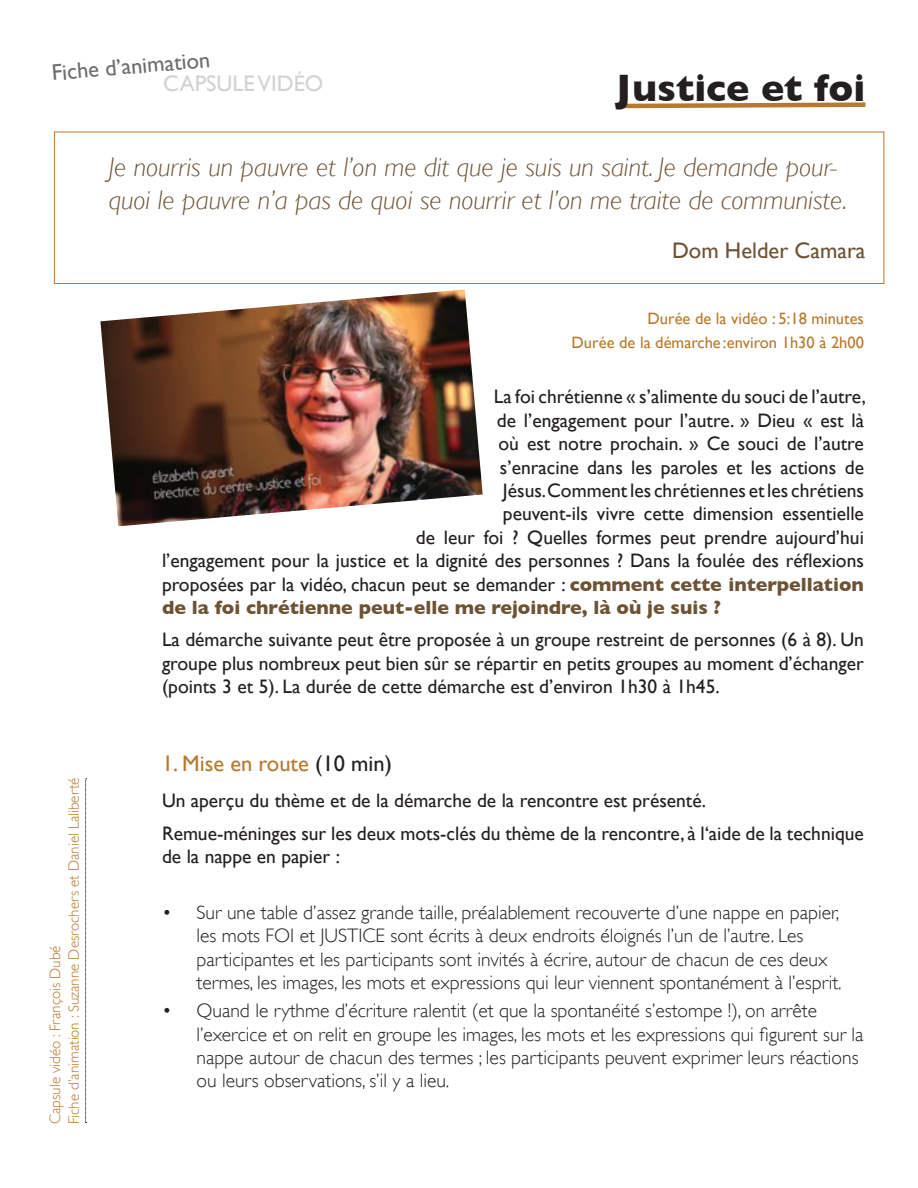
<style>
.page{position:relative;width:918px;height:1188px;background:#fff}
.page>*{position:absolute;margin:0;border:0;box-sizing:border-box;transform-origin:0 0}
.gr_titre{font:700 39px "Gill Sans";color:#231f20}
.s-titre-3{font:italic 300 27px/32.4px "Gill Sans";color:#6d5234}
.s-titre-2{font:22.5px "Gill Sans";color:#b6792d}
.clip{font:22.5px "Gill Sans";color:#6c6d70}
.s-titre-2-2{font:22.5px "Gill Sans";color:#6d5234}
.clip-2{font:22.5px "Gill Sans";color:#d1d2d4}
.texte{font:19.5px/23.4px "Gill Sans";color:#231f20;text-align:justify}
.tx__ALINÉA_boulettes{font:300 19.5px/23.4px "Gill Sans";color:#231f20}
.texte-2{font:700 19.5px "Gill Sans";color:#6d5234}
.durée{font:16.5px "Gill Sans";color:#b6792d}
.bas_de_page{font:300 15px/18.8px "Gill Sans";color:#b6792d}
.s1{font-weight:700;color:#6d5234}
.s2{color:#231f20}
</style>
<div class="page">
<svg style="left:624px;top:102px;width:242px;height:7px"></svg>
<svg style="left:85px;top:779px;width:2px;height:344px"></svg>
<div style="left:54px;top:132px;width:830px;height:152px;border:1px solid #b6792d"></div>
<img style="left:100px;top:289px;width:383px;height:237px">
<p class="clip" style="left:51px;top:60px;width:160px;rotate:-5deg">Fiche d’animation</p>
<p class="clip-2" style="left:163px;top:70px;width:162px">CAPSULE VIDÉO</p>
<p class="gr_titre" style="left:616px;top:65px;width:251px">Justice et foi</p>
<p class="s-titre-3" style="left:109px;top:151px;width:740px">Je nourris un pauvre et l’on me dit que je suis un saint. Je demande pour&shy;quoi le pauvre n’a pas de quoi se nourrir et l’on me traite de communiste.</p>
<p class="s-titre-2-2" style="left:672px;top:237px;width:195px">Dom Helder Camara</p>
<p class="durée" style="left:648px;top:309px;width:218px">Durée de la vidéo : 5:18 minutes</p>
<p class="durée" style="left:572px;top:332px;width:294px">Durée de la démarche :environ 1h30 à 2h00</p>
<p class="bas_de_page" style="left:46px;top:1124px;width:348px;rotate:-90deg">Capsule vidéo : François Dubé<br>Fiche d’animation : Suzanne Desrochers et Daniel Laliberté</p>
<p class="texte" style="left:494px;top:385px;width:373px">La foi chrétienne « s’alimente du souci de l’autre,</p>
<p class="texte" style="left:497px;top:408px;width:369px">de l’engagement pour l’autre. » Dieu « est là</p>
<p class="texte" style="left:498px;top:432px;width:367px">où est notre prochain. » Ce souci de l’autre</p>
<p class="texte" style="left:500px;top:455px;width:366px">s’enracine dans les paroles et les actions de</p>
<p class="texte" style="left:503px;top:478px;width:362px">Jésus.Comment les chrétiennes et les chrétiens</p>
<p class="texte" style="left:503px;top:502px;width:362px">peuvent-ils vivre cette dimension essentielle</p>
<p class="texte" style="left:416px;top:525px;width:450px">de leur foi ? Quelles formes peut prendre aujourd’hui</p>
<p class="texte" style="left:162px;top:549px;width:703px">l’engagement pour la justice et la dignité des personnes ? Dans la foulée des réflexions</p>
<p class="texte" style="left:162px;top:572px;width:703px">proposées par la vidéo, chacun peut se demander : <span class="s1">comment cette interpellation</span></p>
<p class="texte-2" style="left:162px;top:596px;width:561px">de la foi chrétienne peut-elle me rejoindre, là où je suis ?</p>
<p class="texte" style="left:162px;top:628px;width:704px">La démarche suivante peut être proposée à un groupe restreint de personnes (6 à 8). Un groupe plus nombreux peut bien sûr se répartir en petits groupes au moment d’échanger (points 3 et 5). La durée de cette démarche est d’environ 1h30 à 1h45.</p>
<p class="s-titre-2" style="left:162px;top:750px;width:231px">1. Mise en route <span class="s2">(10 min)</span></p>
<p class="texte" style="left:162px;top:789px;width:546px">Un aperçu du thème et de la démarche de la rencontre est présenté.</p>
<p class="texte" style="left:162px;top:821px;width:703px">Remue-méninges sur les deux mots-clés du thème de la rencontre, à l‘aide de la technique de la nappe en papier :</p>
<p class="tx__ALINÉA_boulettes" style="left:196px;top:901px;width:647px;text-indent:-34px">• Sur une table d’assez grande taille, préalablement recouverte d’une nappe en papier, les mots FOI et JUSTICE sont écrits à deux endroits éloignés l’un de l’autre. Les participantes et les participants sont invités à écrire, autour de chacun de ces deux termes, les images, les mots et expressions qui leur viennent spontanément à l’esprit.</p>
<p class="tx__ALINÉA_boulettes" style="left:196px;top:999px;width:669px;text-indent:-34px">• Quand le rythme d’écriture ralentit (et que la spontanéité s’estompe !), on arrête l’exercice et on relit en groupe les images, les mots et les expressions qui figurent sur la nappe autour de chacun des termes ; les participants peuvent exprimer leurs réactions ou leurs observations, s’il y a lieu.</p>
</div>
